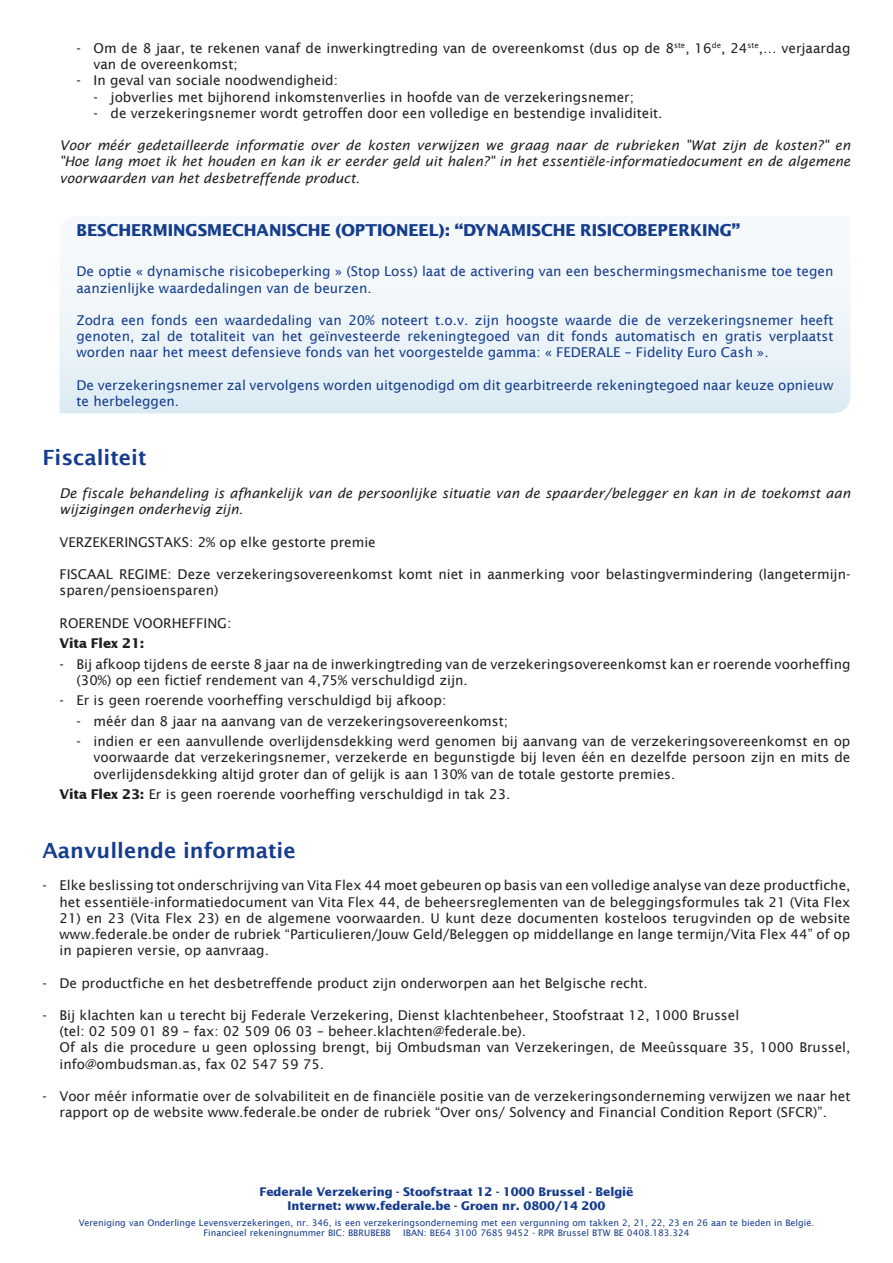
<style>
.page{position:relative;width:893px;height:1263px;background:#fff}
.page>*{position:absolute;margin:0;border:0;box-sizing:border-box;transform-origin:0 0}
.t1{font:600 21px "Lucida Sans";color:#153c8d}
.t2{font:700 16.5px "Lucida Sans";color:#153c8d}
.t3{font:13.5px/16.2px "Lucida Sans";color:#231f20}
.t4{font:13.5px/16.2px "Lucida Sans";color:#153c8d}
.t5{font:italic 13.5px/16.2px "Lucida Sans";color:#231f20;text-align:justify}
.t6{font:700 13.5px "Lucida Sans";color:#231f20}
.address{font:700 12px "Lucida Sans";color:#153c8d}
.address_small{font:9px "Lucida Sans";color:#153c8d}
.s1{font-weight:700}
</style>
<div class="page">
<svg style="left:60px;top:255px;width:790px;height:158px;fill:#edf4f9"></svg>
<p class="t3" style="left:94px;top:40px;width:758px;text-indent:-17px">- Om de 8 jaar, te rekenen vanaf de inwerkingtreding van de overeenkomst (dus op de 8<sup>ste</sup>, 16<sup>de</sup>, 24<sup>ste</sup>,… verjaardag van de overeenkomst;</p>
<p class="t3" style="left:77px;top:72px;width:263px">- In geval van sociale noodwendigheid:</p>
<p class="t3" style="left:94px;top:89px;width:542px">- jobverlies met bijhorend inkomstenverlies in hoofde van de verzekeringsnemer;</p>
<p class="t3" style="left:94px;top:105px;width:570px">- de verzekeringsnemer wordt getroffen door een volledige en bestendige invaliditeit.</p>
<p class="t5" style="left:60px;top:137px;width:792px">Voor méér gedetailleerde informatie over de kosten verwijzen we graag naar de rubrieken "Wat zijn de kosten?" en "Hoe lang moet ik het houden en kan ik er eerder geld uit halen?" in het essentiële-informatiedocument en de algemene voorwaarden van het desbetreffende product.</p>
<p class="t2" style="left:77px;top:220px;width:665px">BESCHERMINGSMECHANISCHE (OPTIONEEL): “DYNAMISCHE RISICOBEPERKING”</p>
<p class="t4" style="left:77px;top:264px;width:758px">De optie « dynamische risicobeperking » (Stop Loss) laat de activering van een beschermingsmechanisme toe tegen aanzienlijke waardedalingen van de beurzen.</p>
<p class="t4" style="left:77px;top:312px;width:758px;text-align:justify">Zodra een fonds een waardedaling van 20% noteert t.o.v. zijn hoogste waarde die de verzekeringsnemer heeft genoten, zal de totaliteit van het geïnvesteerde rekeningtegoed van dit fonds automatisch en gratis verplaatst worden naar het meest defensieve fonds van het voorgestelde gamma: « FEDERALE – Fidelity Euro Cash ».</p>
<p class="t4" style="left:77px;top:377px;width:758px">De verzekeringsnemer zal vervolgens worden uitgenodigd om dit gearbitreerde rekeningtegoed naar keuze opnieuw te herbeleggen.</p>
<p class="t1" style="left:43px;top:445px;width:106px">Fiscaliteit</p>
<p class="t5" style="left:60px;top:485px;width:792px">De fiscale behandeling is afhankelijk van de persoonlijke situatie van de spaarder/belegger en kan in de toekomst aan wijzigingen onderhevig zijn.</p>
<p class="t3" style="left:60px;top:534px;width:318px">VERZEKERINGSTAKS: 2% op elke gestorte premie</p>
<p class="t3" style="left:60px;top:566px;width:792px">FISCAAL REGIME: Deze verzekeringsovereenkomst komt niet in aanmerking voor belastingvermindering (langetermijn-</p>
<p class="t3" style="left:60px;top:582px;width:160px">sparen/pensioensparen)</p>
<p class="t3" style="left:60px;top:615px;width:173px">ROERENDE VOORHEFFING:</p>
<p class="t6" style="left:60px;top:635px;width:86px">Vita Flex 21:</p>
<p class="t3" style="left:77px;top:656px;width:775px;text-indent:-17px">- Bij afkoop tijdens de eerste 8 jaar na de inwerkingtreding van de verzekeringsovereenkomst kan er roerende voorheffing (30%) op een fictief rendement van 4,75% verschuldigd zijn.</p>
<p class="t3" style="left:60px;top:692px;width:388px">- Er is geen roerende voorheffing verschuldigd bij afkoop:</p>
<p class="t3" style="left:77px;top:713px;width:433px">- méér dan 8 jaar na aanvang van de verzekeringsovereenkomst;</p>
<p class="t3" style="left:94px;top:733px;width:758px;text-align:justify;text-indent:-17px">- indien er een aanvullende overlijdensdekking werd genomen bij aanvang van de verzekeringsovereenkomst en op voorwaarde dat verzekeringsnemer, verzekerde en begunstigde bij leven één en dezelfde persoon zijn en mits de overlijdensdekking altijd groter dan of gelijk is aan 130% van de totale gestorte premies.</p>
<p class="t3" style="left:60px;top:786px;width:452px"><span class="s1">Vita Flex 23:</span> Er is geen roerende voorheffing verschuldigd in tak 23.</p>
<p class="t1" style="left:43px;top:838px;width:255px">Aanvullende informatie</p>
<p class="t3" style="left:43px;top:877px;width:809px;text-align:right">- Elke beslissing tot onderschrijving van Vita Flex 44 moet gebeuren op basis van een volledige analyse van deze productfiche, het essentiële-informatiedocument van Vita Flex 44, de beheersreglementen van de beleggingsformules tak 21 (Vita Flex</p>
<p class="t3" style="left:60px;top:910px;width:792px;text-align:justify">21) en 23 (Vita Flex 23) en de algemene voorwaarden. U kunt deze documenten kosteloos terugvinden op de website www.federale.be onder de rubriek “Particulieren/Jouw Geld/Beleggen op middellange en lange termijn/Vita Flex 44” of op in papieren versie, op aanvraag.</p>
<p class="t3" style="left:43px;top:974px;width:607px">- De productfiche en het desbetreffende product zijn onderworpen aan het Belgische recht.</p>
<p class="t3" style="left:43px;top:1007px;width:698px">- Bij klachten kan u terecht bij Federale Verzekering, Dienst klachtenbeheer, Stoofstraat 12, 1000 Brussel</p>
<p class="t3" style="left:60px;top:1023px;width:468px">(tel: 02 509 01 89 – fax: 02 509 06 03 – beheer.klachten@federale.be).</p>
<p class="t3" style="left:60px;top:1039px;width:792px">Of als die procedure u geen oplossing brengt, bij Ombudsman van Verzekeringen, de Meeûssquare 35, 1000 Brussel, info@ombudsman.as, fax 02 547 59 75.</p>
<p class="t3" style="left:43px;top:1088px;width:809px;text-align:center">- Voor méér informatie over de solvabiliteit en de financiële positie van de verzekeringsonderneming verwijzen we naar het rapport op de website www.federale.be onder de rubriek “Over ons/ Solvency and Financial Condition Report (SFCR)”.</p>
<p class="address" style="left:260px;top:1184px;width:375px">Federale Verzekering - Stoofstraat 12 - 1000 Brussel - België</p>
<p class="address" style="left:288px;top:1199px;width:319px">Internet: www.federale.be - Groen nr. 0800/14 200</p>
<p class="address_small" style="left:79px;top:1217px;width:737px">Vereniging van Onderlinge Levensverzekeringen, nr. 346, is een verzekeringsonderneming met een vergunning om takken 2, 21, 22, 23 en 26 aan te bieden in België.</p>
<p class="address_small" style="left:203px;top:1228px;width:189px">Financieel rekeningnummer BIC: BBRUBEBB</p>
<p class="address_small" style="left:403px;top:1228px;width:288px">IBAN: BE64 3100 7685 9452 - RPR Brussel BTW BE 0408.183.324</p>
</div>
